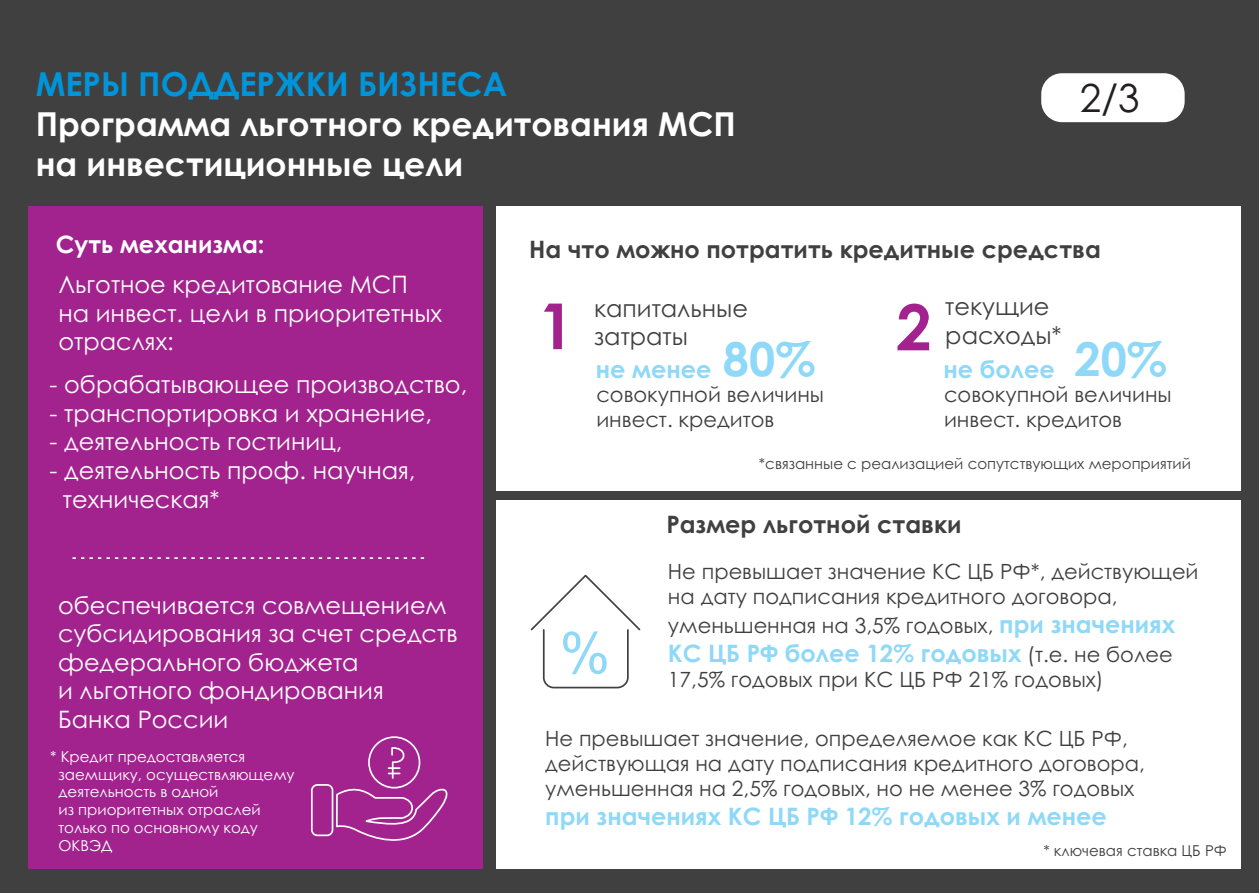
<style>
.page{position:relative;width:1259px;height:893px;background:#fff}
.page>*{position:absolute;margin:0;border:0;box-sizing:border-box;transform-origin:0 0}
.t1{font:700 63.6px "Century Gothic";color:#a3238e}
.t2{font:56.7px "Arial";color:#8ed8f8}
.t3{font:700 46.8px "Century Gothic";color:#8ed8f8}
.t4{font:38.7px "Century Gothic";color:#231f20}
.t5{font:700 33px/39.9px "Century Gothic";color:#fff}
.t6{font:700 33px "Century Gothic";color:#0095da}
.t7{font:24px/28.5px "Century Gothic";color:#fff}
.t8{font:700 24px "Century Gothic";color:#8ed8f8}
.t9{font:700 24px "Century Gothic";color:#404041}
.t10{font:24px/28.5px "Century Gothic";color:#404041}
.t11{font:700 24px "Century Gothic";color:#fff}
.t12{font:21px/24.9px "Century Gothic";color:#404041}
.t13{font:15px/18px "Century Gothic";color:#fff}
.t14{font:15px "Century Gothic";color:#404041}
.s1{font-size:46.8px}
.s2{font-weight:700;font-size:24px;color:#8ed8f8}
.s3{font-weight:400;font-size:21px;color:#404041}
</style>
<div class="page">
<div style="left:0;top:1px;width:1258px;height:892px;background:#404041"></div>
<div style="left:496px;top:206px;width:744px;height:285px;background:#fff"></div>
<div style="left:28px;top:206px;width:455px;height:662px;background:#a3238e"></div>
<div style="left:1039px;top:72px;width:147px;height:52px;background:#fff;border:2px solid #404041;border-radius:22px"></div>
<div style="left:311px;top:784px;width:22px;height:52px;border:2px solid #fff;border-radius:6px"></div>
<svg style="left:336px;top:746px;width:112px;height:95px"></svg>
<svg style="left:72px;top:557px;width:353px;height:2px"></svg>
<div style="left:496px;top:500px;width:744px;height:368px;background:#fff"></div>
<svg style="left:530px;top:574px;width:111px;height:115px"></svg>
<h3 class="t6" style="left:36px;top:71px;width:473px">МЕРЫ ПОДДЕРЖКИ БИЗНЕСА</h3>
<h3 class="t5" style="left:36px;top:107px;width:702px">Программа льготного кредитования МСП на инвестиционные цели</h3>
<h3 class="t4" style="left:1079px;top:83px;width:61px">2/3</h3>
<p class="t11" style="left:56px;top:235px;width:210px">Суть механизма:</p>
<p class="t9" style="left:529px;top:239px;width:573px">На что можно потратить кредитные средства</p>
<p class="t7" style="left:58px;top:272px;width:385px">Льготное кредитование МСП на инвест. цели в приоритетных отраслях:</p>
<h1 class="t1" style="left:538px;top:301px;width:37px">1</h1>
<h1 class="t1" style="left:896px;top:303px;width:37px">2</h1>
<p class="t10" style="left:945px;top:294px;width:118px">текущие расходы*</p>
<p class="t10" style="left:594px;top:296px;width:155px">капитальные затраты</p>
<p class="t8" style="left:596px;top:360px;width:117px">не менее</p>
<p class="t12" style="left:596px;top:384px;width:229px">совокупной величины инвест. кредитов</p>
<h3 class="t3" style="left:723px;top:341px;width:94px">80%</h3>
<p class="t8" style="left:943px;top:360px;width:225px">не более <span class="s1">20%</span></p>
<p class="t12" style="left:944px;top:384px;width:229px">совокупной величины инвест. кредитов</p>
<p class="t7" style="left:50px;top:373px;width:419px">- обрабатывающее производство,</p>
<p class="t7" style="left:50px;top:401px;width:384px">- транспортировка и хранение,</p>
<p class="t7" style="left:50px;top:430px;width:294px">- деятельность гостиниц,</p>
<p class="t7" style="left:63px;top:458px;width:354px;text-indent:-13px">- деятельность проф. научная, техническая*</p>
<p class="t14" style="left:759px;top:458px;width:433px">*связанные с реализацией сопутствующих мероприятий</p>
<p class="t7" style="left:58px;top:593px;width:401px">обеспечивается совмещением субсидирования за счет средств федерального бюджета<br>и льготного фондирования<br>Банка России</p>
<p class="t13" style="left:59px;top:749px;width:237px;text-indent:-8px">* Кредит предоставляется заемщику, осуществляющему деятельность в одной<br>из приоритетных отраслей только по основному коду<br>ОКВЭД</p>
<p class="t9" style="left:666px;top:515px;width:296px">Размер льготной ставки</p>
<p class="t12" style="left:668px;top:561px;width:532px">Не превышает значение КС ЦБ РФ*, действующей на дату подписания кредитного договора,</p>
<p class="t12" style="left:668px;top:614px;width:509px">уменьшенная на 3,5% годовых, <span class="s2">при значениях</span></p>
<p class="t8" style="left:668px;top:644px;width:506px">КС ЦБ РФ более 12% годовых <span class="s3">(т.е. не более</span></p>
<p class="t12" style="left:668px;top:669px;width:437px">17,5% годовых при КС ЦБ РФ 21% годовых)</p>
<p class="t12" style="left:545px;top:728px;width:601px">Не превышает значение, определяемое как КС ЦБ РФ, действующая на дату подписания кредитного договора, уменьшенная на 2,5% годовых, но не менее 3% годовых</p>
<p class="t8" style="left:545px;top:807px;width:563px">при значениях КС ЦБ РФ 12% годовых и менее</p>
<p class="t14" style="left:1043px;top:845px;width:185px">* ключевая ставка ЦБ РФ</p>
<h2 class="t2" style="left:560px;top:631px;width:52px">%</h2>
</div>
